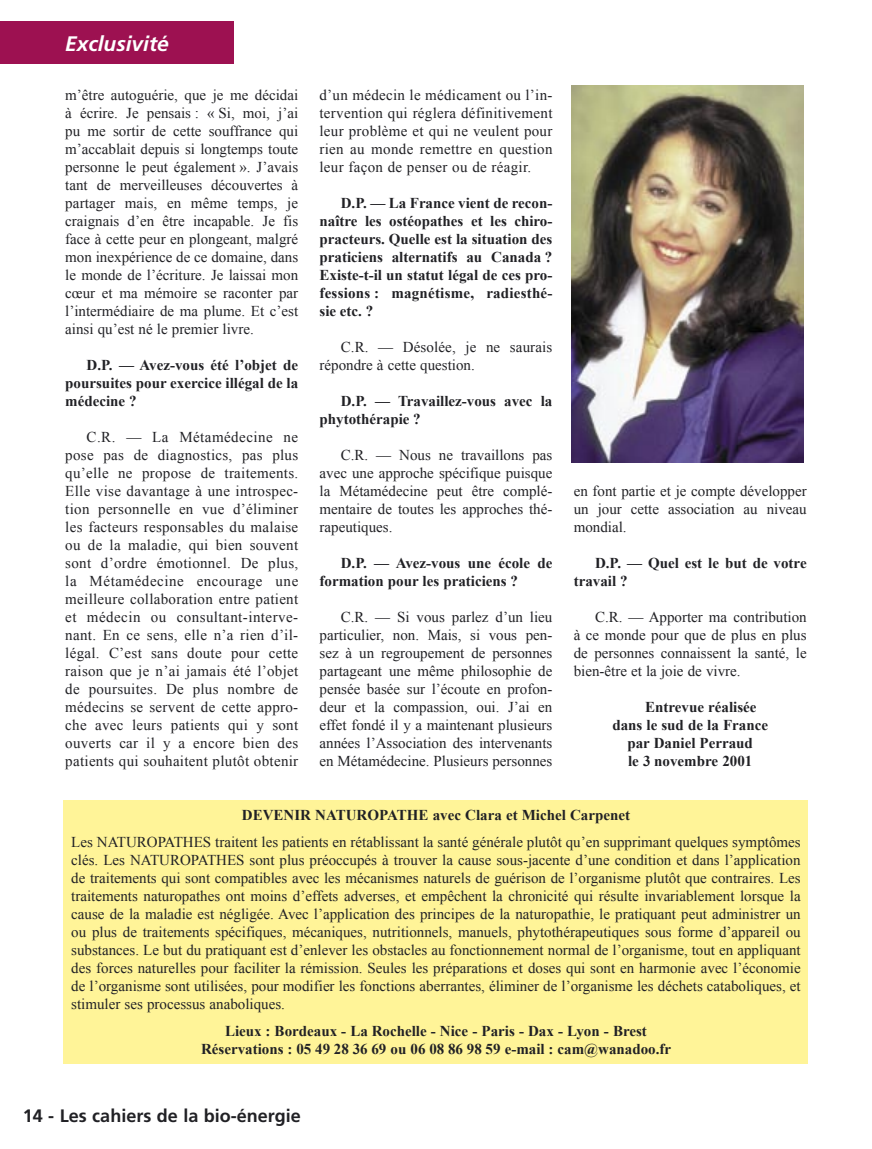
<style>
.page{position:relative;width:872px;height:1149px;background:#fff}
.page>*{position:absolute;margin:0;border:0;box-sizing:border-box;transform-origin:0 0}
.bandeau{font:italic 700 21px "Frutiger";color:#fff}
.num_page_gauche{font:700 18px "Frutiger";color:#212125}
.texte_f{font:15px/18px "Times New Roman";color:#212125;text-align:justify}
.interviewer{font:700 15px/18px "Times New Roman";color:#212125}
.texte_f-2{font:700 15px "Times New Roman";color:#212125}
</style>
<div class="page">
<div style="left:0;top:21px;width:234px;height:43px;background:#9d1151"></div>
<img style="left:571px;top:85px;width:232px;height:378px">
<div style="left:64px;top:799px;width:744px;height:264px;background:#fff498"></div>
<p class="bandeau" style="left:65px;top:31px;width:105px">Exclusivité</p>
<p class="texte_f" style="left:65px;top:86px;width:234px">m’être autoguérie, que je me décidai à écrire. Je pensais : « Si, moi, j’ai pu me sortir de cette souffrance qui m’accablait depuis si longtemps toute personne le peut également ». J’avais tant de merveilleuses découvertes à partager mais, en même temps, je craignais d’en être incapable. Je fis face à cette peur en plongeant, malgré mon inexpérience de ce domaine, dans le monde de l’écriture. Je laissai mon cœur et ma mémoire se raconter par l’intermédiaire de ma plume. Et c’est ainsi qu’est né le premier livre.</p>
<p class="interviewer" style="left:65px;top:356px;width:234px;text-align:justify;text-indent:21px">D.P. — Avez-vous été l’objet de poursuites pour exercice illégal de la médecine ?</p>
<p class="texte_f" style="left:65px;top:428px;width:234px;text-indent:21px">C.R. — La Métamédecine ne pose pas de diagnostics, pas plus qu’elle ne propose de traitements.<br>Elle vise davantage à une introspec&shy;tion personnelle en vue d’éliminer les facteurs responsables du malaise ou de la maladie, qui bien souvent sont d’ordre émotionnel. De plus, la Métamédecine encourage une meilleure collaboration entre patient et médecin ou consultant-interve&shy;nant. En ce sens, elle n’a rien d’il&shy;légal. C’est sans doute pour cette raison que je n’ai jamais été l’objet de poursuites. De plus nombre de médecins se servent de cette appro&shy;che avec leurs patients qui y sont ouverts car il y a encore bien des patients qui souhaitent plutôt obtenir</p>
<p class="texte_f" style="left:319px;top:86px;width:234px">d’un médecin le médicament ou l’in&shy;tervention qui réglera définitivement leur problème et qui ne veulent pour rien au monde remettre en question leur façon de penser ou de réagir.</p>
<p class="interviewer" style="left:319px;top:194px;width:234px;text-align:justify;text-indent:21px">D.P. — La France vient de recon&shy;naître les ostéopathes et les chiro&shy;practeurs. Quelle est la situation des praticiens alternatifs au Canada ?<br>Existe-t-il un statut légal de ces pro&shy;fessions : magnétisme, radiesthé&shy;sie etc. ?</p>
<p class="texte_f" style="left:319px;top:338px;width:234px;text-indent:21px">C.R. — Désolée, je ne saurais répondre à cette question.</p>
<p class="interviewer" style="left:319px;top:392px;width:234px;text-indent:21px">D.P. — Travaillez-vous avec la phytothérapie ?</p>
<p class="texte_f" style="left:319px;top:446px;width:234px;text-indent:21px">C.R. — Nous ne travaillons pas avec une approche spécifique puisque la Métamédecine peut être complé&shy;mentaire de toutes les approches thé&shy;rapeutiques.</p>
<p class="interviewer" style="left:319px;top:554px;width:234px;text-indent:21px">D.P. — Avez-vous une école de formation pour les praticiens ?</p>
<p class="texte_f" style="left:319px;top:608px;width:234px;text-indent:21px">C.R. — Si vous parlez d’un lieu particulier, non. Mais, si vous pen&shy;sez à un regroupement de personnes partageant une même philosophie de pensée basée sur l’écoute en profon&shy;deur et la compassion, oui. J’ai en effet fondé il y a maintenant plusieurs années l’Association des intervenants en Métamédecine. Plusieurs personnes</p>
<p class="texte_f" style="left:574px;top:482px;width:234px">en font partie et je compte développer un jour cette association au niveau mondial.</p>
<p class="interviewer" style="left:574px;top:554px;width:234px;text-indent:21px">D.P. — Quel est le but de votre travail ?</p>
<p class="texte_f" style="left:574px;top:608px;width:234px;text-indent:21px">C.R. — Apporter ma contribution à ce monde pour que de plus en plus de personnes connaissent la santé, le bien-être et la joie de vivre.</p>
<p class="texte_f-2" style="left:645px;top:698px;width:113px">Entrevue réalisée</p>
<p class="texte_f-2" style="left:612px;top:716px;width:157px">dans le sud de la France</p>
<p class="texte_f-2" style="left:627px;top:734px;width:127px">par Daniel Perraud</p>
<p class="texte_f-2" style="left:628px;top:752px;width:126px">le 3 novembre 2001</p>
<p class="interviewer" style="left:242px;top:806px;width:390px">DEVENIR NATUROPATHE avec Clara et Michel Carpenet</p>
<p class="texte_f" style="left:71px;top:832px;width:731px">Les NATUROPATHES traitent les patients en rétablissant la santé générale plutôt qu’en supprimant quelques symptômes clés. Les NATUROPATHES sont plus préoccupés à trouver la cause sous-jacente d’une condition et dans l’application de traitements qui sont compatibles avec les mécanismes naturels de guérison de l’organisme plutôt que contraires. Les traitements naturopathes ont moins d’effets adverses, et empêchent la chronicité qui résulte invariablement lorsque la cause de la maladie est négligée. Avec l’application des principes de la naturopathie, le pratiquant peut administrer un ou plus de traitements spécifiques, mécaniques, nutritionnels, manuels, phytothérapeutiques sous forme d’appareil ou substances. Le but du pratiquant est d’enlever les obstacles au fonctionnement normal de l’organisme, tout en appliquant des forces naturelles pour faciliter la rémission. Seules les préparations et doses qui sont en harmonie avec l’économie de l’organisme sont utilisées, pour modifier les fonctions aberrantes, éliminer de l’organisme les déchets cataboliques, et stimuler ses processus anaboliques.</p>
<p class="interviewer" style="left:225px;top:1021px;width:423px">Lieux : Bordeaux - La Rochelle - Nice - Paris - Dax - Lyon - Brest</p>
<p class="interviewer" style="left:201px;top:1039px;width:471px">Réservations : 05 49 28 36 69 ou 06 08 86 98 59 e-mail : cam@wanadoo.fr</p>
<p class="num_page_gauche" style="left:23px;top:1104px;width:280px">14 - Les cahiers de la bio-énergie</p>
</div>
